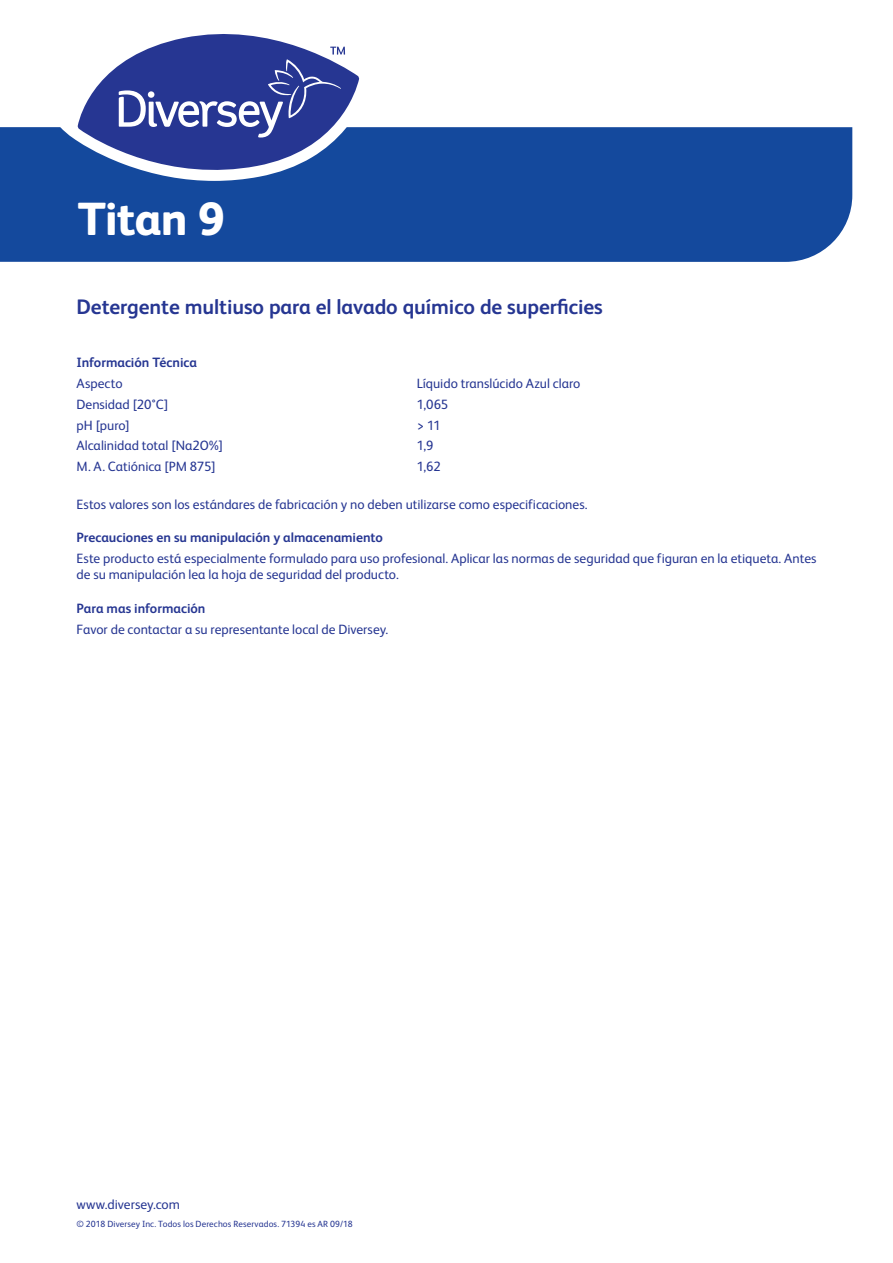
<style>
.page{position:relative;width:893px;height:1263px;background:#fff}
.page>*{position:absolute;margin:0;border:0;box-sizing:border-box;transform-origin:0 0}
.t1{font:800 46.5px "FS Albert Pro";letter-spacing:-.02em;color:#fff}
.Subtitulo{font:700 21px "FS Albert Pro";letter-spacing:-.005em;color:#263692}
.Maintext{font:13.5px/16.5px "FS Albert Pro";color:#263692}
.Subheads{font:700 13.5px "FS Albert Pro";color:#263692}
.t2{font:9px "FS Albert Pro";letter-spacing:.01em;color:#263692}
</style>
<div class="page">
<div style="left:0;top:127px;width:852px;height:135px;background:#14499d"></div>
<svg style="left:58px;top:78px;width:316px;height:103px"></svg>
<svg style="left:78px;top:34px;width:281px;height:148px"></svg>
<svg style="left:119px;top:47px;width:226px;height:91px"></svg>
<p class="t1" style="left:78px;top:183px;width:148px">Titan 9</p>
<p class="Subtitulo" style="left:77px;top:292px;width:528px">Detergente multiuso para el lavado químico de superficies</p>
<p class="Subheads" style="left:77px;top:353px;width:122px">Información Técnica</p>
<p class="Maintext" style="left:77px;top:374px;width:48px">Aspecto</p>
<p class="Maintext" style="left:417px;top:374px;width:165px">Líquido translúcido Azul claro</p>
<p class="Maintext" style="left:77px;top:395px;width:93px">Densidad [20°C]</p>
<p class="Maintext" style="left:417px;top:395px;width:33px">1,065</p>
<p class="Maintext" style="left:77px;top:416px;width:55px">pH [puro]</p>
<p class="Maintext" style="left:417px;top:416px;width:26px">&gt; 11</p>
<p class="Maintext" style="left:77px;top:437px;width:148px">Alcalinidad total [Na2O%]</p>
<p class="Maintext" style="left:417px;top:437px;width:18px">1,9</p>
<p class="Maintext" style="left:77px;top:457px;width:141px">M. A. Catiónica [PM 875]</p>
<p class="Maintext" style="left:417px;top:457px;width:26px">1,62</p>
<p class="Maintext" style="left:77px;top:495px;width:513px">Estos valores son los estándares de fabricación y no deben utilizarse como especificaciones.</p>
<p class="Subheads" style="left:77px;top:528px;width:308px">Precauciones en su manipulación y almacenamiento</p>
<p class="Maintext" style="left:77px;top:549px;width:741px">Este producto está especialmente formulado para uso profesional. Aplicar las normas de seguridad que figuran en la etiqueta. Antes de su manipulación lea la hoja de seguridad del producto.</p>
<p class="Subheads" style="left:77px;top:599px;width:130px">Para mas información</p>
<p class="Maintext" style="left:77px;top:620px;width:313px">Favor de contactar a su representante local de Diversey.</p>
<p class="Maintext" style="left:77px;top:1195px;width:105px">www.diversey.com</p>
<p class="t2" style="left:77px;top:1217px;width:278px">© 2018 Diversey Inc. Todos los Derechos Reservados. 71394 es AR 09/18</p>
</div>
